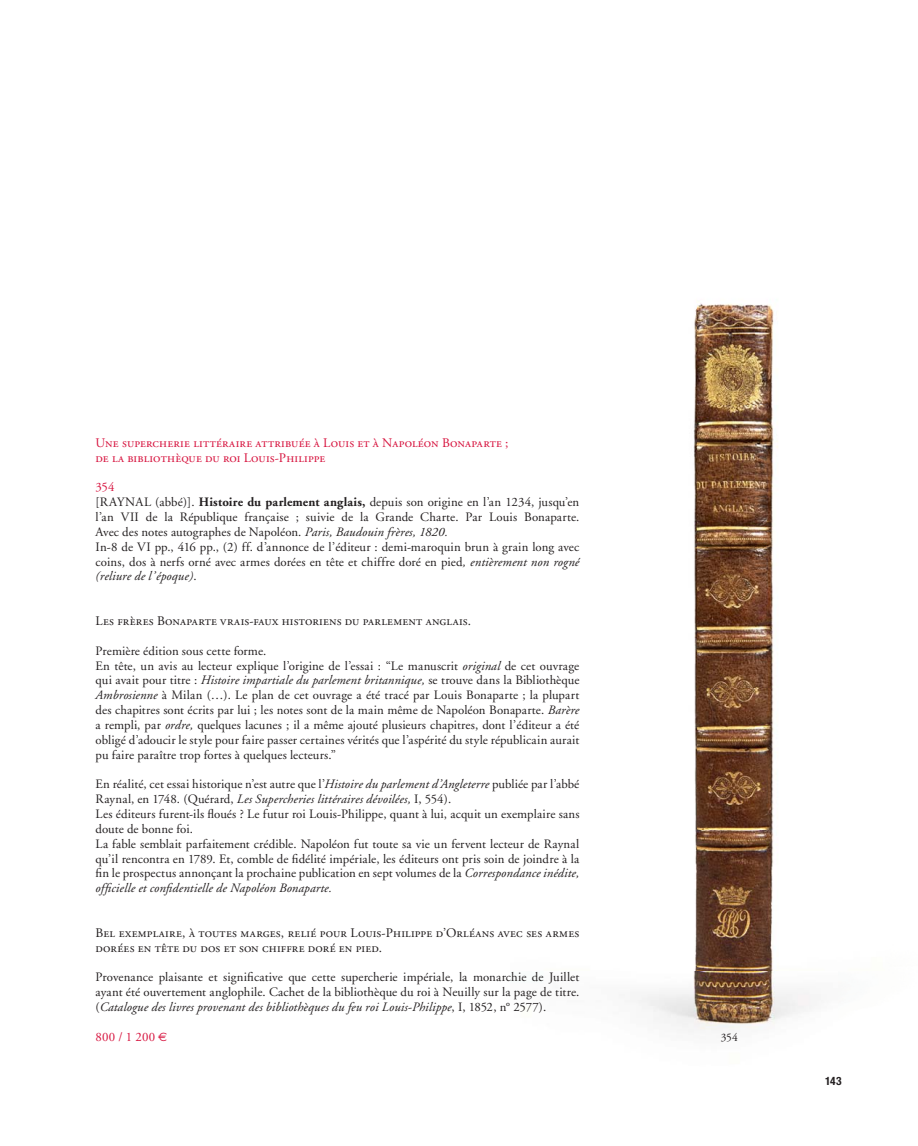
<style>
.page{position:relative;width:918px;height:1146px;background:#fff}
.page>*{position:absolute;margin:0;border:0;box-sizing:border-box;transform-origin:0 0}
.t1{font:13.05px/14.9px "Adobe Garamond Regular SC";letter-spacing:.015em;color:#231f20}
.t2{font:13.05px/14.9px "Adobe Garamond Regular SC";letter-spacing:.01em;color:#d7143f}
.t3{font:12.75px/14.9px "Adobe Garamond";letter-spacing:.005em;color:#231f20}
.t4{font:12.75px "Adobe Garamond";letter-spacing:.02em;color:#d7143f}
.t5{font:700 condensed 11.4px "Helvetica Neue";color:#231f20}
.t6{font:11.4px "Adobe Garamond";color:#231f20}
.s1{color:#d7143f}
.s2{font-weight:700}
.s3{font-style:italic}
.s4{font-family:"Euro Sans";font-size:12.15px}
</style>
<div class="page">
<img style="left:637px;top:303px;width:175px;height:729px">
<p class="t2" style="left:96px;top:436px;width:414px">Une supercherie littéraire attribuée à Louis et à Napoléon Bonaparte ; de la bibliothèque du roi Louis-Philippe</p>
<p class="t3" style="left:96px;top:481px;width:485px"><span class="s1">354<br></span>[RAYNAL (abbé)]. <span class="s2">Histoire du parlement anglais,</span> depuis son origine en l’an 1234, jusqu’en l’an VII de la République française ; suivie de la Grande Charte. Par Louis Bonaparte.<br>Avec des notes autographes de Napoléon. <span class="s3">Paris, Baudouin frères, 1820.<br></span>In-8 de VI pp., 416 pp., (2) ff. d’annonce de l’éditeur : demi-maroquin brun à grain long avec coins, dos à nerfs orné avec armes dorées en tête et chiffre doré en pied<span class="s3">, entièrement non rogné (reliure de l’époque)</span>.</p>
<p class="t1" style="left:96px;top:614px;width:377px">Les frères Bonaparte vrais-faux historiens du parlement anglais.</p>
<p class="t3" style="left:96px;top:644px;width:485px">Première édition sous cette forme.<br>En tête, un avis au lecteur explique l’origine de l’essai : “Le manuscrit <span class="s3">original</span> de cet ouvrage qui avait pour titre : <span class="s3">Histoire impartiale du parlement britannique,</span> se trouve dans la Bibliothèque <span class="s3">Ambrosienne</span> à Milan (…). Le plan de cet ouvrage a été tracé par Louis Bonaparte ; la plupart des chapitres sont écrits par lui ; les notes sont de la main même de Napoléon Bonaparte. <span class="s3">Barère </span>a rempli, par <span class="s3">ordre,</span> quelques lacunes ; il a même ajouté plusieurs chapitres, dont l’éditeur a été obligé d’adoucir le style pour faire passer certaines vérités que l’aspérité du style républicain aurait pu faire paraître trop fortes à quelques lecteurs.”</p>
<p class="t3" style="left:96px;top:778px;width:486px">En réalité, cet essai historique n’est autre que l’<span class="s3">Histoire du parlement d’Angleterre</span> publiée par l’abbé Raynal, en 1748. (Quérard, <span class="s3">Les Supercheries littéraires dévoilées,</span> I, 554).<br>Les éditeurs furent-ils floués ? Le futur roi Louis-Philippe, quant à lui, acquit un exemplaire sans doute de bonne foi.<br>La fable semblait parfaitement crédible. Napoléon fut toute sa vie un fervent lecteur de Raynal qu’il rencontra en 1789. Et, comble de fidélité impériale, les éditeurs ont pris soin de joindre à la fin le prospectus annonçant la prochaine publication en sept volumes de la <span class="s3">Correspondance inédite, officielle et confidentielle de Napoléon Bonaparte.</span></p>
<p class="t1" style="left:96px;top:926px;width:485px">Bel exemplaire, à toutes marges, relié pour Louis-Philippe d’Orléans avec ses armes dorées en tête du dos et son chiffre doré en pied.</p>
<p class="t3" style="left:96px;top:971px;width:485px;text-align:justify">Provenance plaisante et significative que cette supercherie impériale, la monarchie de Juillet ayant été ouvertement anglophile. Cachet de la bibliothèque du roi à Neuilly sur la page de titre. (<span class="s3">Catalogue des livres provenant des bibliothèques du feu roi Louis-Philippe</span>, I, 1852, n° 2577).</p>
<p class="t4" style="left:96px;top:1031px;width:73px">800 / 1 200 <span class="s4">€</span></p>
<p class="t6" style="left:721px;top:1032px;width:19px">354</p>
<p class="t5" style="left:825px;top:1077px;width:18px">143</p>
</div>
